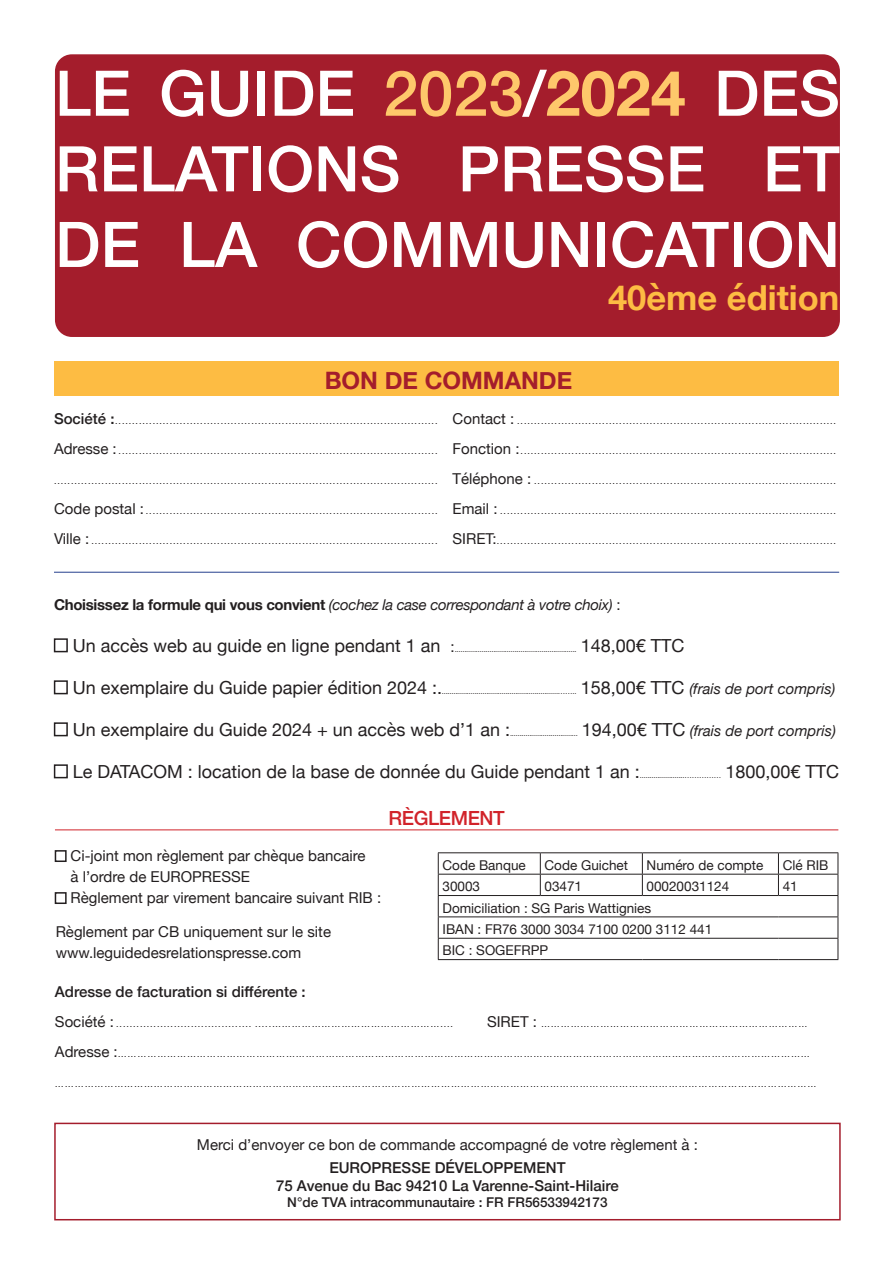
<style>
.page{position:relative;width:893px;height:1263px;background:#fff}
.page>*{position:absolute;margin:0;border:0;box-sizing:border-box;transform-origin:0 0}
.t1{font:500 63px/75.6px "Helvetica Neue";color:#fff;text-align:justify}
.t2{font:700 34.5px "Helvetica Neue";color:#fdbc43}
.t3{font:700 24px "Helvetica Neue";color:#a41d2c}
.t4{font:500 19.5px "Helvetica Neue";letter-spacing:-.02em;color:#d1232a}
.t5{font:18px "Helvetica Neue";color:#231f20}
.t6{font:15px/21px "Helvetica Neue";color:#231f20}
.t7{font:500 15px/18px "Helvetica Neue";color:#231f20;text-align:center}
.t8{font:italic 15px "Helvetica Neue";letter-spacing:-.02em;color:#231f20}
.t9{font:italic 15px "Helvetica Neue";color:#231f20}
.t10{font:13.5px/21.3px "Helvetica Neue";color:#231f20}
.t11{font:500 13.5px "Helvetica Neue";color:#231f20}
.t12{font:9px "Helvetica Neue";color:#231f20}
.t13{font:7.5px "Helvetica Neue";color:#231f20}
.s1{color:#fec86b}
.s2{font-weight:700;color:#fec86b}
.s3{font-weight:500;font-size:15px}
.s4{font-size:15px}
.s5{font-weight:700;font-style:normal}
.s6{font-style:normal}
.s7{font-size:18px}
.s8{font-style:normal;font-size:18px}
</style>
<div class="page">
<div style="left:55px;top:54px;width:785px;height:283px;background:#a41d2c;border-radius:17px"></div>
<div style="left:54px;top:1123px;width:787px;height:97px;border:2px solid #a41d2c"></div>
<hr style="left:54px;top:572px;width:785px;height:1px;background:#253f8e">
<div style="left:54px;top:361px;width:785px;height:35px;background:#fdbc43"></div>
<hr style="left:55px;top:829px;width:783px;height:1px;background:#d1232a">
<hr style="left:438px;top:852px;width:102px;height:1px;background:#231f20">
<hr style="left:540px;top:852px;width:102px;height:1px;background:#231f20">
<hr style="left:642px;top:852px;width:136px;height:1px;background:#231f20">
<hr style="left:778px;top:852px;width:60px;height:1px;background:#231f20">
<svg style="left:438px;top:853px;width:401px;height:106px"></svg>
<hr style="left:438px;top:959px;width:102px;height:1px;background:#231f20">
<hr style="left:540px;top:959px;width:102px;height:1px;background:#231f20">
<hr style="left:642px;top:959px;width:136px;height:1px;background:#231f20">
<hr style="left:778px;top:959px;width:60px;height:1px;background:#231f20">
<h1 class="t1" style="left:55px;top:50px;width:786px">LE GUIDE <span class="s1">2023</span>/<span class="s2">2024</span> DES RELATIONS PRESSE ET DE LA COMMUNICATION</h1>
<h3 class="t3" style="left:325px;top:361px;width:249px">BON DE COMMANDE</h3>
<h2 class="t2" style="left:608px;top:271px;width:233px">40ème édition</h2>
<p class="t12" style="left:54px;top:414px;width:385px"><span class="s3">Société :</span>...............................................................................................</p>
<p class="t12" style="left:54px;top:444px;width:385px"><span class="s4">Adresse :</span>..............................................................................................</p>
<p class="t12" style="left:54px;top:474px;width:385px">.................................................................................................................</p>
<p class="t12" style="left:54px;top:504px;width:385px"><span class="s4">Code postal :</span>......................................................................................</p>
<p class="t12" style="left:54px;top:534px;width:385px"><span class="s4">Ville :</span> ......................................................................................................</p>
<p class="t12" style="left:453px;top:414px;width:385px"><span class="s4">Contact :</span> ..............................................................................................</p>
<p class="t12" style="left:453px;top:444px;width:385px"><span class="s4">Fonction :</span>.............................................................................................</p>
<p class="t12" style="left:453px;top:474px;width:385px"><span class="s4">Téléphone :</span> .........................................................................................</p>
<p class="t12" style="left:453px;top:504px;width:385px"><span class="s4">Email :</span> ...................................................................................................</p>
<p class="t12" style="left:453px;top:534px;width:385px"><span class="s4">SIRET:</span>....................................................................................................</p>
<h3 class="t8" style="left:54px;top:593px;width:568px"><span class="s5">Choisissez la formule qui vous convient</span> (cochez la case correspondant à votre choix) <span class="s6">:</span></h3>
<p class="t13" style="left:54px;top:643px;width:524px">■ <span class="s7">Un accès web au guide en ligne pendant 1 an</span> <span class="s4">:</span>...............................................................</p>
<h3 class="t5" style="left:581px;top:632px;width:105px">148,00€ TTC</h3>
<h3 class="t5" style="left:54px;top:674px;width:390px">■ Un exemplaire du Guide papier édition 2024 :.</h3>
<h3 class="t9" style="left:581px;top:677px;width:256px"><span class="s8">158,00€ TTC</span> (frais de port compris)</h3>
<p class="t13" style="left:442px;top:685px;width:136px">............................................................……..</p>
<h3 class="t5" style="left:54px;top:716px;width:457px">■ Un exemplaire du Guide 2024 + un accès web d’1 an :</h3>
<h3 class="t9" style="left:582px;top:719px;width:255px"><span class="s8">194,00€ TTC</span> (frais de port compris)</h3>
<h3 class="t5" style="left:54px;top:758px;width:587px">■ Le DATACOM : location de la base de donnée du Guide pendant 1 an :</h3>
<p class="t13" style="left:510px;top:727px;width:69px">...................................</p>
<h3 class="t5" style="left:725px;top:758px;width:115px">1800,00€ TTC</h3>
<p class="t13" style="left:640px;top:769px;width:83px">.......................……………</p>
<h3 class="t4" style="left:388px;top:803px;width:118px">RÈGLEMENT</h3>
<h3 class="t6" style="left:71px;top:846px;width:297px;text-indent:-16px">■ Ci-joint mon règlement par chèque bancaire à l’ordre de EUROPRESSE</h3>
<h3 class="t6" style="left:55px;top:888px;width:328px">■ Règlement par virement bancaire suivant RIB :</h3>
<h3 class="t10" style="left:442px;top:855px;width:85px">Code Banque</h3>
<h3 class="t10" style="left:545px;top:855px;width:85px">Code Guichet</h3>
<h3 class="t10" style="left:647px;top:855px;width:118px">Numéro de compte</h3>
<h3 class="t10" style="left:783px;top:855px;width:47px">Clé RIB</h3>
<h3 class="t10" style="left:442px;top:876px;width:39px">30003</h3>
<h3 class="t10" style="left:545px;top:876px;width:39px">03471</h3>
<h3 class="t10" style="left:647px;top:876px;width:84px">00020031124</h3>
<h3 class="t10" style="left:783px;top:876px;width:17px">41</h3>
<h3 class="t10" style="left:442px;top:898px;width:271px">Domiciliation : SG Paris Wattignies<br>IBAN : FR76 3000 3034 7100 0200 3112 441<br>BIC : SOGEFRPP</h3>
<h3 class="t6" style="left:56px;top:922px;width:277px">Règlement par CB uniquement sur le site www.leguidedesrelationspresse.com</h3>
<h3 class="t7" style="left:55px;top:981px;width:252px">Adresse de facturation si différente :</h3>
<p class="t12" style="left:55px;top:1017px;width:400px"><span class="s4">Société :</span> ........................................ .....……………………………………………....</p>
<p class="t12" style="left:487px;top:1017px;width:322px"><span class="s4">SIRET :</span> ………………………………………………………………………</p>
<p class="t12" style="left:55px;top:1047px;width:756px"><span class="s4">Adresse :</span>…………………………………………………………………………………………………………………………………………………………………………………………</p>
<p class="t12" style="left:55px;top:1077px;width:763px">……………………………………………………………………………………………………………………………………………………………………………………………………………</p>
<h3 class="t6" style="left:197px;top:1135px;width:502px">Merci d’envoyer ce bon de commande accompagné de votre règlement à :</h3>
<h3 class="t7" style="left:276px;top:1157px;width:344px">EUROPRESSE DÉVELOPPEMENT<br>75 Avenue du Bac 94210 La Varenne-Saint-Hilaire</h3>
<h3 class="t11" style="left:287px;top:1191px;width:322px">N°de TVA intracommunautaire : FR FR56533942173</h3>
</div>
